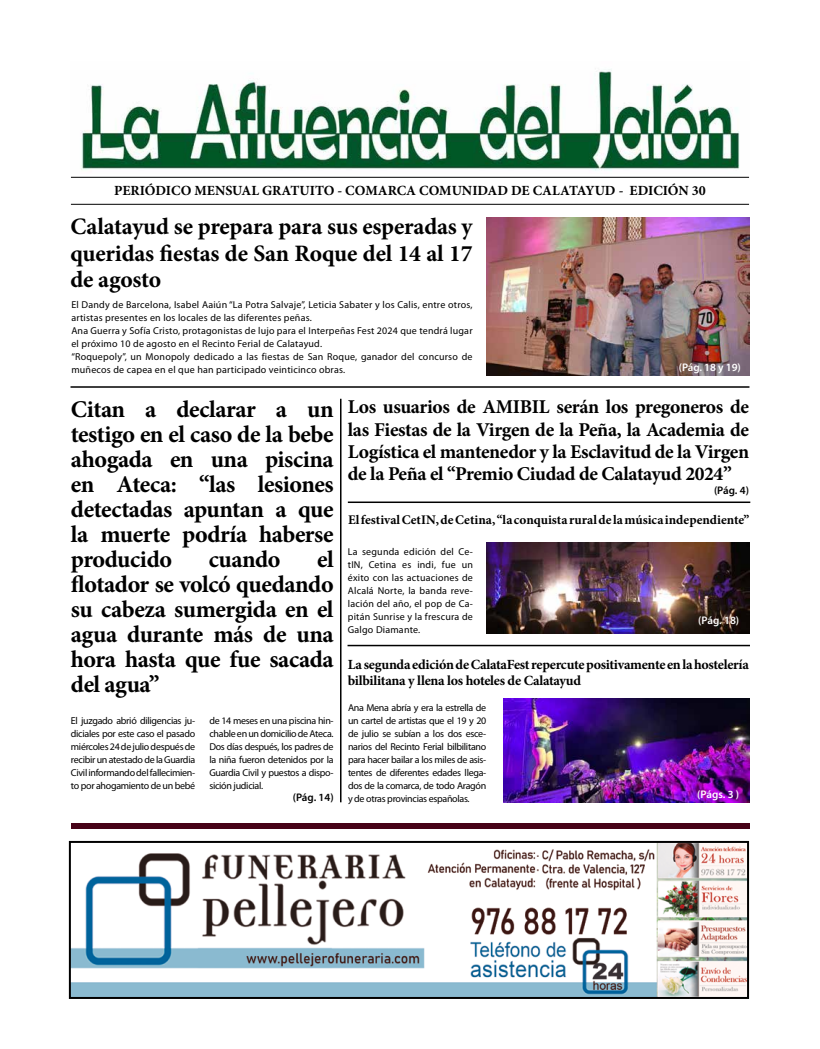
<style>
.page{position:relative;width:820px;height:1049px;background:#fff}
.page>*{position:absolute;margin:0;border:0;box-sizing:border-box;transform-origin:0 0}
.t1{font:700 24px/25px "Minion Pro";letter-spacing:-.02em;color:#000;text-align:justify}
.t2{font:700 23.6px/26.2px "Minion Pro";letter-spacing:-.01em;color:#000;text-align:justify}
.t3{font:700 19.6px/22px "Minion Pro";letter-spacing:-.02em;color:#000;text-align:justify}
.t4{font:700 14px/16px "Minion Pro";letter-spacing:-.015em;color:#000}
.t5{font:700 13.2px "Minion Pro";color:#000}
.t6{font:600 11px "Myriad Pro";color:#fff}
.t7{font:600 11px "Myriad Pro";color:#000}
.t8{font:10px/13px "Myriad Pro";letter-spacing:.02em;color:#000;text-align:justify}
.t9{font:10px "Myriad Pro";letter-spacing:-.03em;color:#000}
</style>
<div class="page">
<img style="left:81px;top:69px;width:659px;height:102px">
<hr style="left:71px;top:177px;width:677px;height:1px;background:#000">
<hr style="left:71px;top:204px;width:677px;height:1px;background:#000">
<div style="left:71px;top:823px;width:677px;height:5px;background:#460217"></div>
<hr style="left:70px;top:386px;width:679px;height:2px;background:#000">
<hr style="left:340px;top:399px;width:1px;height:403px;background:#000">
<hr style="left:348px;top:501px;width:402px;height:2px;background:#000">
<hr style="left:347px;top:645px;width:402px;height:1px;background:#000">
<img style="left:72px;top:844px;width:673px;height:152px">
<div style="left:69px;top:841px;width:679px;height:158px;border:2px solid #000"></div>
<img style="left:486px;top:217px;width:262px;height:158px">
<img style="left:486px;top:542px;width:263px;height:91px">
<img style="left:503px;top:698px;width:245px;height:104px">
<h3 class="t4" style="left:114px;top:183px;width:593px">PERIÓDICO MENSUAL GRATUITO - COMARCA COMUNIDAD DE CALATAYUD - EDICIÓN 30</h3>
<h2 class="t2" style="left:70px;top:213px;width:403px">Calatayud se prepara para sus esperadas y queridas fiestas de San Roque del 14 al 17 de agosto</h2>
<p class="t8" style="left:71px;top:298px;width:402px;text-align:left">El Dandy de Barcelona, Isabel Aaiún “La Potra Salvaje”, Leticia Sabater y los Calis, entre otros, artistas presentes en los locales de las diferentes peñas.<br>Ana Guerra y Sofía Cristo, protagonistas de lujo para el Interpeñas Fest 2024 que tendrá lugar el próximo 10 de agosto en el Recinto Ferial de Calatayud.<br>“Roquepoly”, un Monopoly dedicado a las fiestas de San Roque, ganador del concurso de muñecos de capea en el que han participado veinticinco obras.</p>
<p class="t6" style="left:678px;top:360px;width:64px">(Pág. 18 y 19)</p>
<h3 class="t3" style="left:348px;top:396px;width:402px">Los usuarios de AMIBIL serán los pregoneros de las Fiestas de la Virgen de la Peña, la Academia de Logística el mantenedor y la Esclavitud de la Virgen de la Peña el “Premio Ciudad de Calatayud 2024”</h3>
<h3 class="t5" style="left:348px;top:511px;width:403px">El festival CetIN, de Cetina, “la conquista rural de la música independiente”</h3>
<h1 class="t1" style="left:71px;top:396px;width:264px">Citan a declarar a un testigo en el caso de la bebe ahogada en una piscina en Ateca: “las lesiones detectadas apuntan a que la muerte podría haberse producido</h1>
<p class="t7" style="left:713px;top:484px;width:37px">(Pág. 4)</p>
<p class="t8" style="left:348px;top:545px;width:126px">La segunda edición del Ce&shy;tIN, Cetina es indi, fue un éxito con las actuaciones de Alcalá Norte, la banda reve&shy;lación del año, el pop de Ca&shy;pitán Sunrise y la frescura de Galgo Diamante.</p>
<h1 class="t1" style="left:71px;top:546px;width:264px;text-indent:246px">el flotador se volcó quedando su cabeza sumergida en el agua durante más de una hora hasta que fue sacada del agua”</h1>
<h1 class="t1" style="left:208px;top:546px;width:73px">cuando</h1>
<p class="t6" style="left:698px;top:614px;width:42px">(Pág. 18)</p>
<h3 class="t4" style="left:348px;top:657px;width:402px">La segunda edición de CalataFest repercute positivamente en la hostelería bilbilitana y llena los hoteles de Calatayud</h3>
<p class="t8" style="left:348px;top:701px;width:140px">Ana Mena abría y era la estrella de un cartel de artistas que el 19 y 20 de julio se subían a los dos esce&shy;narios del Recinto Ferial bilbilitano para hacer bailar a los miles de asis&shy;tentes de diferentes edades llega&shy;dos de la comarca, de todo Aragón</p>
<p class="t8" style="left:209px;top:714px;width:126px">de 14 meses en una piscina hin&shy;chable en un domicilio de Ateca.<br>Dos días después, los padres de la niña fueron detenidos por la Guardia Civil y puestos a dispo&shy;sición judicial.</p>
<p class="t8" style="left:71px;top:714px;width:126px">El juzgado abrió diligencias ju&shy;diciales por este caso el pasado miércoles 24 de julio después de recibir un atestado de la Guardia Civil informando del fallecimien&shy;to por ahogamiento de un bebé</p>
<p class="t6" style="left:697px;top:787px;width:43px">(Págs. 3 )</p>
<p class="t7" style="left:292px;top:790px;width:42px">(Pág. 14)</p>
<p class="t9" style="left:348px;top:793px;width:123px">y de otras provincias españolas.</p>
</div>
